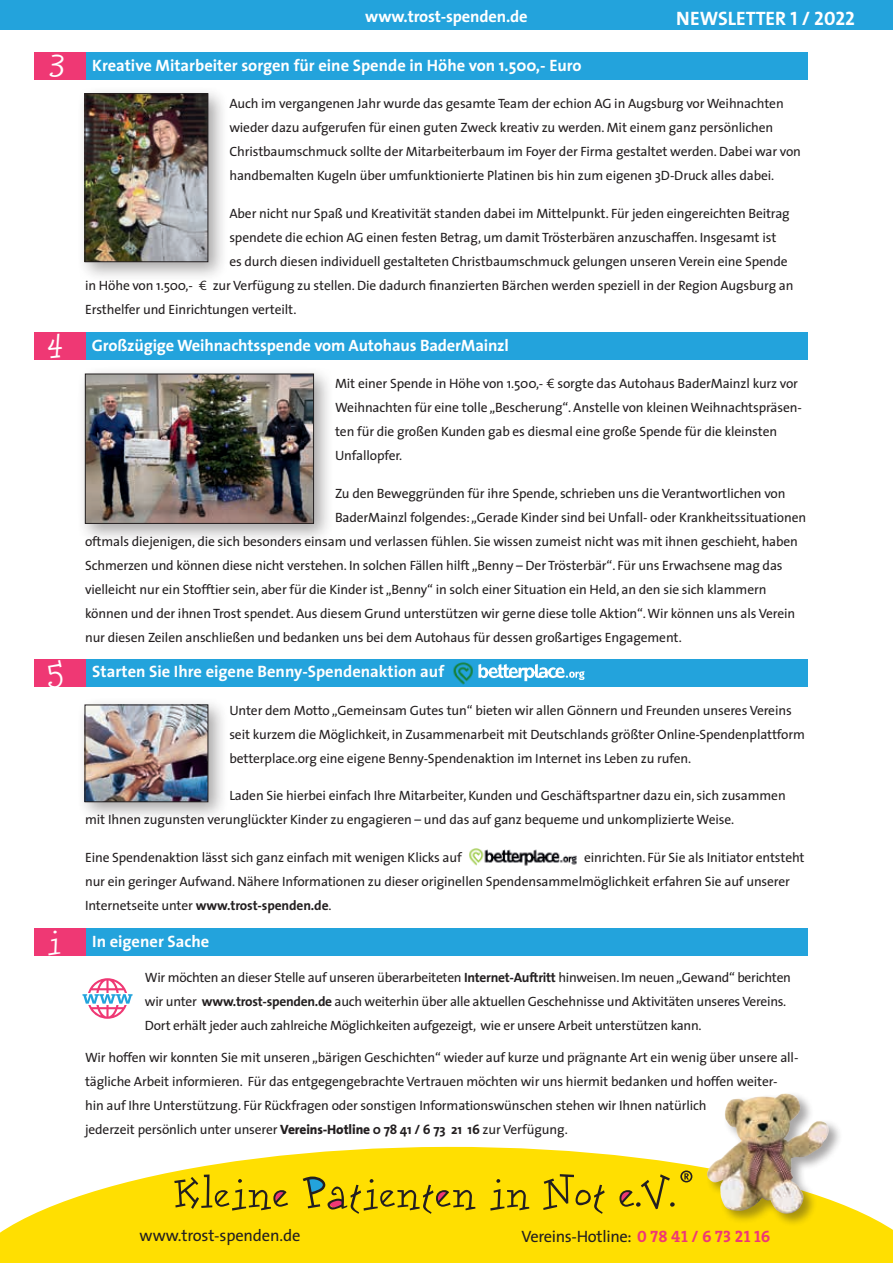
<style>
.page{position:relative;width:893px;height:1263px;background:#fff}
.page>*{position:absolute;margin:0;border:0;box-sizing:border-box;transform-origin:0 0}
.t1{font:39px "Dolores";color:#fff}
.t2{font:700 19.5px "The Sans";color:#fff}
.t3{font:700 16.5px "The Sans";color:#fff}
.t4{font:16.5px "The Sans";letter-spacing:-.02em;color:#231f20}
.t5{font:13.5px/24px "The Sans";letter-spacing:-.01em;color:#231f20}
.s1{font-family:"The Sans Bold Caps";font-weight:400}
.s2{font-family:"Meta Euro"}
.s3{font-weight:700}
.s4{font-weight:800}
.s5{font-family:"The Serif Bold Caps";color:#ef3874}
</style>
<div class="page">
<svg style="left:0;top:1146px;width:893px;height:117px;fill:#ffdf01"></svg>
<svg style="left:174px;top:1174px;width:114px;height:36px;background:#d6ba07"></svg>
<svg style="left:303px;top:1176px;width:172px;height:38px;background:#d5bb0b"></svg>
<svg style="left:490px;top:1179px;width:39px;height:31px"></svg>
<svg style="left:543px;top:1174px;width:62px;height:40px;background:#d6bc06"></svg>
<svg style="left:619px;top:1170px;width:73px;height:39px;background:#e1c306"></svg>
<div style="left:0;top:0;width:893px;height:30px;background:#23a3dc"></div>
<div style="left:705px;top:1091px;width:138px;height:136px;background:#231f20;opacity:.4"></div>
<img style="left:707px;top:1093px;width:122px;height:121px">
<div style="left:34px;top:52px;width:774px;height:27px;background:#23a3dc"></div>
<div style="left:34px;top:52px;width:51px;height:27px;background:#ef3874"></div>
<div style="left:34px;top:332px;width:774px;height:28px;background:#23a3dc"></div>
<div style="left:34px;top:332px;width:51px;height:28px;background:#ef3874"></div>
<div style="left:34px;top:928px;width:774px;height:27px;background:#23a3dc"></div>
<div style="left:34px;top:928px;width:51px;height:27px;background:#ef3874"></div>
<div style="left:77px;top:85px;width:152px;height:198px;background:#231f20;opacity:.4"></div>
<img style="left:87px;top:95px;width:119px;height:165px">
<div style="left:85px;top:93px;width:123px;height:169px;border:1px solid #231f20"></div>
<div style="left:77px;top:366px;width:257px;height:178px;background:#231f20;opacity:.4"></div>
<img style="left:87px;top:376px;width:225px;height:146px">
<div style="left:85px;top:374px;width:229px;height:150px;border:1px solid #231f20"></div>
<svg style="left:82px;top:978px;width:51px;height:41px"></svg>
<div style="left:34px;top:660px;width:774px;height:27px;background:#23a3dc"></div>
<div style="left:34px;top:660px;width:51px;height:27px;background:#ef3874"></div>
<img style="left:469px;top:848px;width:108px;height:18px">
<div style="left:77px;top:697px;width:152px;height:126px;background:#231f20;opacity:.4"></div>
<img style="left:87px;top:707px;width:119px;height:93px">
<div style="left:85px;top:705px;width:123px;height:97px;border:1px solid #231f20"></div>
<img style="left:453px;top:662px;width:19px;height:23px">
<img style="left:477px;top:659px;width:113px;height:23px">
<h1 class="t1" style="left:47px;top:48px;width:20px">3</h1>
<h1 class="t1" style="left:47px;top:328px;width:18px">4</h1>
<p class="t3" style="left:365px;top:2px;width:164px">www.trost-spenden.de</p>
<h2 class="t2" style="left:676px;top:2px;width:180px">NEWSLETTER <span class="s1">1 / 2022</span></h2>
<p class="t3" style="left:92px;top:51px;width:491px">Kreative Mitarbeiter sorgen für eine Spende in Höhe von 1.500,- Euro</p>
<p class="t5" style="left:229px;top:91px;width:573px">Auch im vergangenen Jahr wurde das gesamte Team der echion AG in Augsburg vor Weihnachten wieder dazu aufgerufen für einen guten Zweck kreativ zu werden. Mit einem ganz persönlichen Christbaumschmuck sollte der Mitarbeiterbaum im Foyer der Firma gestaltet werden. Dabei war von handbemalten Kugeln über umfunktionierte Platinen bis hin zum eigenen 3D-Druck alles dabei.</p>
<p class="t5" style="left:229px;top:201px;width:562px">Aber nicht nur Spaß und Kreativität standen dabei im Mittelpunkt. Für jeden eingereichten Beitrag</p>
<p class="t5" style="left:229px;top:225px;width:548px">spendete die echion AG einen festen Betrag, um damit Trösterbären anzuschaffen. Insgesamt ist</p>
<p class="t5" style="left:229px;top:249px;width:560px">es durch diesen individuell gestalteten Christbaumschmuck gelungen unseren Verein eine Spende</p>
<p class="t5" style="left:85px;top:273px;width:710px">in Höhe von 1.500,- <span class="s2">3</span> zur Verfügung zu stellen. Die dadurch finanzierten Bärchen werden speziell in der Region Augsburg an</p>
<p class="t5" style="left:85px;top:297px;width:213px">Ersthelfer und Einrichtungen verteilt.</p>
<p class="t3" style="left:92px;top:331px;width:419px">Großzügige Weihnachtsspende vom Autohaus BaderMainzl</p>
<p class="t5" style="left:335px;top:371px;width:467px">Mit einer Spende in Höhe von 1.500,- <span class="s2">3</span> sorgte das Autohaus BaderMainzl kurz vor Weihnachten für eine tolle „Bescherung“. Anstelle von kleinen Weihnachtspräsen&shy;ten für die großen Kunden gab es diesmal eine große Spende für die kleinsten Unfallopfer.</p>
<p class="t5" style="left:335px;top:481px;width:452px">Zu den Beweggründen für ihre Spende, schrieben uns die Verantwortlichen von</p>
<p class="t5" style="left:335px;top:505px;width:473px">BaderMainzl folgendes: „Gerade Kinder sind bei Unfall- oder Krankheitssituationen</p>
<p class="t5" style="left:85px;top:529px;width:714px">oftmals diejenigen, die sich besonders einsam und verlassen fühlen. Sie wissen zumeist nicht was mit ihnen geschieht, haben</p>
<p class="t5" style="left:85px;top:553px;width:699px">Schmerzen und können diese nicht verstehen. In solchen Fällen hilft „Benny – Der Trösterbär“. Für uns Erwachsene mag das</p>
<p class="t5" style="left:85px;top:577px;width:683px">vielleicht nur ein Stofftier sein, aber für die Kinder ist „Benny“ in solch einer Situation ein Held, an den sie sich klammern</p>
<p class="t5" style="left:85px;top:601px;width:712px">können und der ihnen Trost spendet. Aus diesem Grund unterstützen wir gerne diese tolle Aktion“. Wir können uns als Verein</p>
<p class="t5" style="left:85px;top:625px;width:598px">nur diesen Zeilen anschließen und bedanken uns bei dem Autohaus für dessen großartiges Engagement.</p>
<h1 class="t1" style="left:47px;top:653px;width:18px">5</h1>
<p class="t3" style="left:92px;top:658px;width:353px">Starten Sie Ihre eigene Benny-Spendenaktion auf</p>
<p class="t5" style="left:229px;top:698px;width:577px">Unter dem Motto „Gemeinsam Gutes tun“ bieten wir allen Gönnern und Freunden unseres Vereins seit kurzem die Möglichkeit, in Zusammenarbeit mit Deutschlands größter Online-Spendenplattform betterplace.org eine eigene Benny-Spendenaktion im Internet ins Leben zu rufen.</p>
<p class="t5" style="left:85px;top:783px;width:702px;text-indent:144px">Laden Sie hierbei einfach Ihre Mitarbeiter, Kunden und Geschäftspartner dazu ein, sich zusammen mit Ihnen zugunsten verunglückter Kinder zu engagieren – und das auf ganz bequeme und unkomplizierte Weise.</p>
<p class="t5" style="left:85px;top:845px;width:378px">Eine Spendenaktion lässt sich ganz einfach mit wenigen Klicks auf</p>
<p class="t5" style="left:85px;top:845px;width:721px;text-indent:499px">einrichten. Für Sie als Initiator entsteht nur ein geringer Aufwand. Nähere Informationen zu dieser originellen Spendensammelmöglichkeit erfahren Sie auf unserer<br>Internetseite unter <span class="s3">www.trost-spenden.de</span>.</p>
<h1 class="t1" style="left:47px;top:923px;width:15px">i</h1>
<p class="t3" style="left:92px;top:927px;width:119px">In eigener Sache</p>
<p class="t5" style="left:145px;top:965px;width:647px">Wir möchten an dieser Stelle auf unseren überarbeiteten <span class="s3">Internet-Auftritt</span> hinweisen. Im neuen „Gewand“ berichten wir unter <span class="s3">www.trost-spenden.de</span> auch weiterhin über alle aktuellen Geschehnisse und Aktivitäten unseres Vereins.<br>Dort erhält jeder auch zahlreiche Möglichkeiten aufgezeigt, wie er unsere Arbeit unterstützen kann.</p>
<p class="t5" style="left:85px;top:1045px;width:715px">Wir hoffen wir konnten Sie mit unseren „bärigen Geschichten“ wieder auf kurze und prägnante Art ein wenig über unsere all&shy;tägliche Arbeit informieren. Für das entgegengebrachte Vertrauen möchten wir uns hiermit bedanken und hoffen weiter&shy;hin auf Ihre Unterstützung. Für Rückfragen oder sonstigen Informationswünschen stehen wir Ihnen natürlich<br>jederzeit persönlich unter unserer <span class="s4">Vereins-Hotline</span> <span class="s3">0 78 41 / 6 73 21 16</span> zur Verfügung.</p>
<p class="t4" style="left:140px;top:1221px;width:162px">www.trost-spenden.de</p>
<p class="t4" style="left:522px;top:1223px;width:250px">Vereins-Hotline: <span class="s5">0 78 41 / 6 73 21 16</span></p>
</div>
